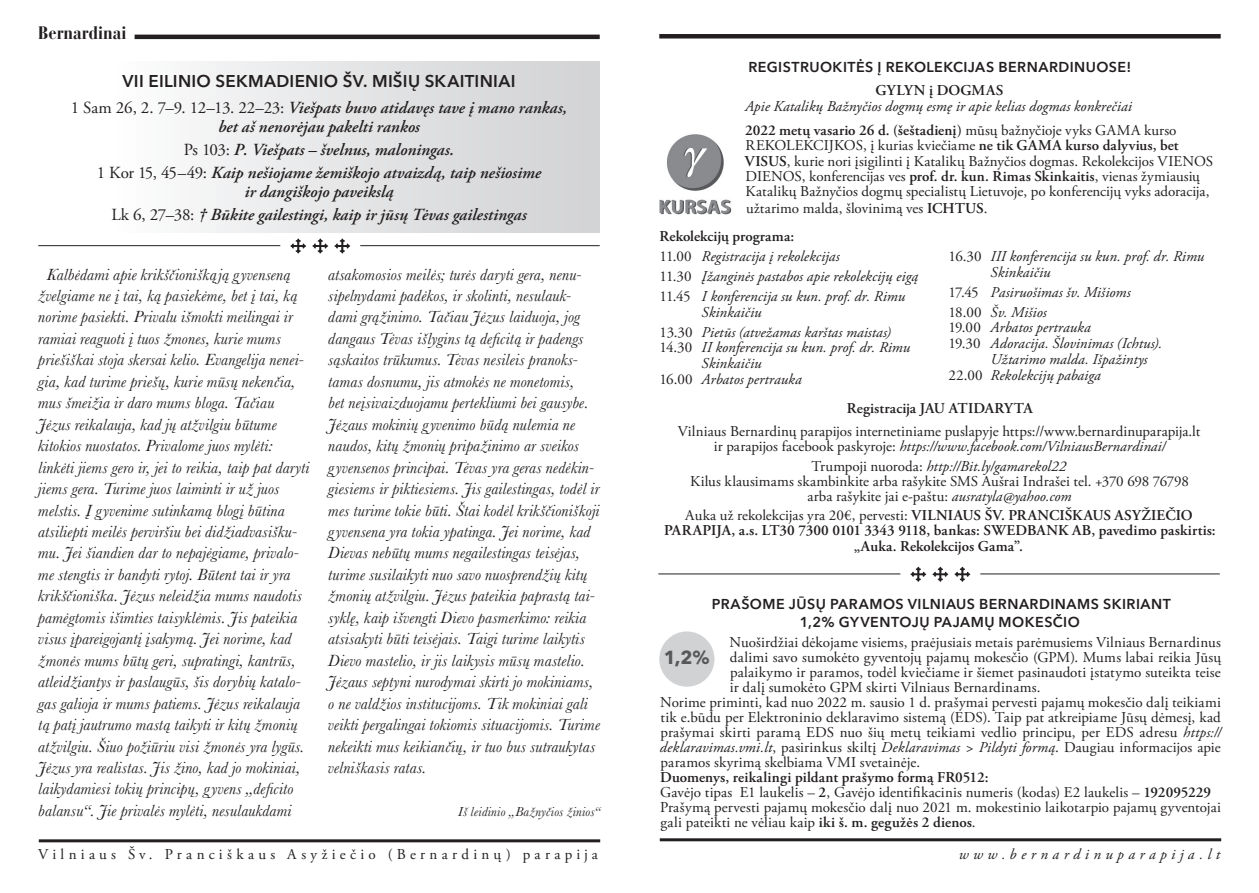
<style>
.page{position:relative;width:1259px;height:893px;background:#fff}
.page>*{position:absolute;margin:0;border:0;box-sizing:border-box;transform-origin:0 0}
.t1{font:700 18.75px "Avenir Next LT Pro";color:#57585a}
.t2{font:700 condensed 18px "Bauer Bodoni CE";color:#231f20}
.t3{font:italic 600 16.95px/19.5px "Adobe Garamond Pro";color:#231f20;text-align:center}
.t4{font:600 16.95px "Avenir Next LT Pro";letter-spacing:.015em;color:#231f20}
.t5{font:italic 16.8px/21.5px "Baskerville";letter-spacing:.015em;color:#231f20}
.t6{font:15px/15px "Adobe Garamond Pro";letter-spacing:.005em;color:#231f20}
.t7{font:italic 15px/15.8px "Adobe Garamond Pro";letter-spacing:.005em;color:#231f20}
.t8{font:600 15px/15px "Adobe Garamond Pro";letter-spacing:.005em;color:#231f20;text-align:center}
.t9{font:15px "Adobe Garamond Pro";letter-spacing:.285em;color:#231f20}
.t10{font:italic 15px "Adobe Garamond Pro";letter-spacing:.3em;color:#231f20}
.t11{font:600 14.25px/18px "Avenir Next LT Pro";letter-spacing:.035em;color:#231f20;text-align:center}
.t12{font:italic 13.5px "Baskerville";letter-spacing:.02em;color:#231f20}
.s1{font-weight:400;font-style:normal}
.s2{font-weight:600}
.s3{font-style:normal}
.s4{font-style:italic}
.s5{font-weight:400}
</style>
<div class="page">
<hr style="left:135px;top:35px;width:465px;height:4px;background:#231f20">
<div style="left:659px;top:34px;width:561px;height:5px;background:#231f20"></div>
<hr style="left:660px;top:838px;width:561px;height:3px;background:#231f20">
<hr style="left:39px;top:839px;width:561px;height:3px;background:#231f20">
<hr style="left:38px;top:245px;width:242px;height:1px;background:#231f20">
<hr style="left:360px;top:245px;width:240px;height:1px;background:#231f20">
<svg style="left:334px;top:238px;width:16px;height:16px"></svg>
<svg style="left:312px;top:238px;width:16px;height:16px"></svg>
<svg style="left:290px;top:238px;width:16px;height:16px"></svg>
<hr style="left:658px;top:574px;width:242px;height:1px;background:#231f20">
<hr style="left:980px;top:574px;width:239px;height:1px;background:#231f20">
<svg style="left:954px;top:567px;width:16px;height:15px"></svg>
<svg style="left:932px;top:567px;width:16px;height:15px"></svg>
<svg style="left:910px;top:567px;width:16px;height:15px"></svg>
<div style="left:88px;top:61px;width:512px;height:172px;background:linear-gradient(to right,#fefeff,#d0d1d3)"></div>
<div style="left:659px;top:631px;width:55px;height:56px;background:#d1d2d4;border-radius:50%"></div>
<img style="left:659px;top:134px;width:73px;height:80px">
<p class="t2" style="left:38px;top:22px;width:90px">Bernardinai</p>
<p class="t4" style="left:122px;top:71px;width:394px">VII EILINIO SEKMADIENIO ŠV. MIŠIŲ SKAITINIAI</p>
<p class="t3" style="left:71px;top:98px;width:498px"><span class="s1">1 Sam 26, 2. 7–9. 12–13. 22–23:</span> Viešpats buvo atidavęs tave į mano rankas, bet aš nenorėjau pakelti rankos</p>
<p class="t3" style="left:184px;top:141px;width:272px"><span class="s1">Ps 103:</span> P. Viešpats – švelnus, maloningas.</p>
<p class="t3" style="left:97px;top:164px;width:446px"><span class="s1">1 Kor 15, 45–49:</span> Kaip nešiojame žemiškojo atvaizdą, taip nešiosime ir dangiškojo paveikslą</p>
<p class="t3" style="left:111px;top:206px;width:417px"><span class="s1">Lk 6, 27–38:</span> † Būkite gailestingi, kaip ir jūsų Tėvas gailestingas</p>
<p class="t5" style="left:38px;top:263px;width:273px;text-indent:9px">Kalbėdami apie krikščioniškąją gyvenseną žvelgiame ne į tai, ką pasiekėme, bet į tai, ką norime pasiekti. Privalu išmokti meilingai ir ramiai reaguoti į tuos žmones, kurie mums priešiškai stoja skersai kelio. Evangelija nenei&shy;gia, kad turime priešų, kurie mūsų nekenčia, mus šmeižia ir daro mums bloga. Tačiau Jėzus reikalauja, kad jų atžvilgiu būtume kitokios nuostatos. Privalome juos mylėti: linkėti jiems gero ir, jei to reikia, taip pat daryti jiems gera. Turime juos laiminti ir už juos melstis. Į gyvenime sutinkamą blogį būtina atsiliepti meilės perviršiu bei didžiadvasišku&shy;mu. Jei šiandien dar to nepajėgiame, privalo&shy;me stengtis ir bandyti rytoj. Būtent tai ir yra krikščioniška. Jėzus neleidžia mums naudotis pamėgtomis išimties taisyklėmis. Jis pateikia visus įpareigojantį įsakymą. Jei norime, kad žmonės mums būtų geri, supratingi, kantrūs, atleidžiantys ir paslaugūs, šis dorybių katalo&shy;gas galioja ir mums patiems. Jėzus reikalauja tą patį jautrumo mastą taikyti ir kitų žmonių atžvilgiu. Šiuo požiūriu visi žmonės yra lygūs.<br>Jėzus yra realistas. Jis žino, kad jo mokiniai, laikydamiesi tokių principų, gyvens „deficito balansu“. Jie privalės mylėti, nesulaukdami</p>
<p class="t5" style="left:328px;top:263px;width:273px">atsakomosios meilės; turės daryti gera, nenu&shy;sipelnydami padėkos, ir skolinti, nesulauk&shy;dami grąžinimo. Tačiau Jėzus laiduoja, jog dangaus Tėvas išlygins tą deficitą ir padengs sąskaitos trūkumus. Tėvas nesileis pranoks&shy;tamas dosnumu, jis atmokės ne monetomis,<br>bet neįsivaizduojamu pertekliumi bei gausybe.<br>Jėzaus mokinių gyvenimo būdą nulemia ne naudos, kitų žmonių pripažinimo ar sveikos gyvensenos principai. Tėvas yra geras nedėkin&shy;giesiems ir piktiesiems. Jis gailestingas, todėl ir mes turime tokie būti. Štai kodėl krikščioniškoji gyvensena yra tokia ypatinga. Jei norime, kad Dievas nebūtų mums negailestingas teisėjas, turime susilaikyti nuo savo nuosprendžių kitų žmonių atžvilgiu. Jėzus pateikia paprastą tai&shy;syklę, kaip išvengti Dievo pasmerkimo: reikia atsisakyti būti teisėjais. Taigi turime laikytis Dievo mastelio, ir jis laikysis mūsų mastelio.<br>Jėzaus septyni nurodymai skirti jo mokiniams, o ne valdžios institucijoms. Tik mokiniai gali veikti pergalingai tokiomis situacijomis. Turime nekeikti mus keikiančių, ir tuo bus sutraukytas velniškasis ratas.</p>
<p class="t12" style="left:458px;top:802px;width:143px">Iš leidinio „Bažnyčios žinios“</p>
<p class="t11" style="left:748px;top:58px;width:384px">REGISTRUOKITĖS Į REKOLEKCIJAS BERNARDINUOSE!</p>
<p class="t8" style="left:875px;top:83px;width:129px">GYLYN į DOGMAS</p>
<p class="t7" style="left:745px;top:99px;width:388px">Apie Katalikų Bažnyčios dogmų esmę ir apie kelias dogmas konkrečiai</p>
<p class="t6" style="left:745px;top:123px;width:470px;line-height:15.6px"><span class="s2">2022 metų vasario 26 d. (šeštadienį)</span> mūsų bažnyčioje vyks GAMA kurso REKOLEKCIJKOS, į kurias kviečiame <span class="s2">ne tik GAMA kurso dalyvius, bet VISUS</span>, kurie nori įsigilinti į Katalikų Bažnyčios dogmas. Rekolekcijos VIENOS DIENOS, konferencijas ves <span class="s2">prof. dr. kun. Rimas Skinkaitis</span>, vienas žymiausių Katalikų Bažnyčios dogmų specialistų Lietuvoje, po konferencijų vyks adoracija, užtarimo malda, šlovinimą ves <span class="s2">ICHTUS</span>.</p>
<p class="t8" style="left:659px;top:229px;width:136px">Rekolekcijų programa:</p>
<p class="t7" style="left:659px;top:249px;width:182px"><span class="s3">11.00</span> Registracija į rekolekcijas</p>
<p class="t7" style="left:659px;top:269px;width:260px"><span class="s3">11.30</span> Įžanginės pastabos apie rekolekcijų eigą</p>
<p class="t7" style="left:701px;top:289px;width:205px;text-indent:-42px"><span class="s3">11.45</span> I konferencija su kun. prof. dr. Rimu<br>Skinkaičiu</p>
<p class="t7" style="left:659px;top:324px;width:233px"><span class="s3">13.30</span> Pietūs (atvežamas karštas maistas)</p>
<p class="t7" style="left:659px;top:340px;width:252px"><span class="s3">14.30</span> II konferencija su kun. prof. dr. Rimu</p>
<p class="t7" style="left:701px;top:356px;width:62px">Skinkaičiu</p>
<p class="t7" style="left:659px;top:372px;width:144px"><span class="s3">16.00</span> Arbatos pertrauka</p>
<p class="t7" style="left:990px;top:249px;width:215px;text-indent:-42px"><span class="s3">16.30</span> III konferencija su kun. prof. dr. Rimu<br>Skinkaičiu</p>
<p class="t7" style="left:948px;top:284px;width:183px"><span class="s3">17.45</span> Pasiruošimas šv. Mišioms</p>
<p class="t7" style="left:948px;top:304px;width:100px"><span class="s3">18.00</span> Šv. Mišios</p>
<p class="t7" style="left:948px;top:320px;width:144px"><span class="s3">19.00</span> Arbatos pertrauka</p>
<p class="t7" style="left:948px;top:336px;width:215px"><span class="s3">19.30</span> Adoracija. Šlovinimas (Ichtus).</p>
<p class="t7" style="left:990px;top:352px;width:158px">Užtarimo malda. Išpažintys</p>
<p class="t7" style="left:948px;top:367px;width:154px"><span class="s3">22.00</span> Rekolekcijų pabaiga</p>
<p class="t8" style="left:847px;top:401px;width:187px">Registracija JAU ATIDARYTA</p>
<p class="t6" style="left:678px;top:425px;width:524px;text-align:center">Vilniaus Bernardinų parapijos internetiniame puslapyje https://www.bernardinuparapija.lt ir parapijos facebook paskyroje: <span class="s4">https://www.facebook.com/VilniausBernardinai/</span></p>
<p class="t6" style="left:690px;top:459px;width:500px;text-align:center">Trumpoji nuoroda: <span class="s4">http://Bit.ly/gamarekol22<br></span>Kilus klausimams skambinkite arba rašykite SMS Aušrai Indrašei tel. +370 698 76798 arba rašykite jai e-paštu: <span class="s4">ausratyla@yahoo.com</span></p>
<p class="t8" style="left:664px;top:508px;width:553px"><span class="s5">Auka už rekolekcijas yra 20€, pervesti:</span> VILNIAUS ŠV. PRANCIŠKAUS ASYŽIEČIO<br>PARAPIJA, a.s. LT30 7300 0101 3343 9118, bankas: SWEDBANK AB, pavedimo paskirtis:</p>
<p class="t8" style="left:854px;top:539px;width:171px">„Auka. Rekolekcijos Gama”.</p>
<p class="t11" style="left:712px;top:595px;width:461px">PRAŠOME JŪSŲ PARAMOS VILNIAUS BERNARDINAMS SKIRIANT<br>1,2% GYVENTOJŲ PAJAMŲ MOKESČIO</p>
<p class="t6" style="left:729px;top:635px;width:493px;text-align:justify">Nuoširdžiai dėkojame visiems, praėjusiais metais parėmusiems Vilniaus Bernardinus dalimi savo sumokėto gyventojų pajamų mokesčio (GPM). Mums labai reikia Jūsų palaikymo ir paramos, todėl kviečiame ir šiemet pasinaudoti įstatymo suteikta teise ir dalį sumokėto GPM skirti Vilniaus Bernardinams.</p>
<p class="t6" style="left:660px;top:695px;width:563px;text-align:justify">Norime priminti, kad nuo 2022 m. sausio 1 d. prašymai pervesti pajamų mokesčio dalį teikiami tik e.būdu per Elektroninio deklaravimo sistemą (EDS). Taip pat atkreipiame Jūsų dėmesį, kad prašymai skirti paramą EDS nuo šių metų teikiami vedlio principu, per EDS adresu <span class="s4">https:// deklaravimas.vmi.lt</span>, pasirinkus skiltį <span class="s4">Deklaravimas &gt; Pildyti formą</span>. Daugiau informacijos apie paramos skyrimą skelbiama VMI svetainėje.</p>
<p class="t8" style="left:660px;top:770px;width:330px">Duomenys, reikalingi pildant prašymo formą FR0512:</p>
<p class="t6" style="left:660px;top:785px;width:552px">Gavėjo tipas E1 laukelis – <span class="s2">2</span>, Gavėjo identifikacinis numeris (kodas) E2 laukelis – <span class="s2">192095229</span></p>
<p class="t6" style="left:660px;top:800px;width:562px">Prašymą pervesti pajamų mokesčio dalį nuo 2021 m. mokestinio laikotarpio pajamų gyventojai gali pateikti ne vėliau kaip <span class="s2">iki š. m. gegužės 2 dienos</span>.</p>
<p class="t1" style="left:664px;top:646px;width:47px">1,2%</p>
<p class="t9" style="left:38px;top:845px;width:561px">Vilniaus Šv. Pranciškaus Asyžiečio (Bernardinų) parapija</p>
<p class="t10" style="left:958px;top:845px;width:263px">www.bernardinuparapija.lt</p>
</div>
